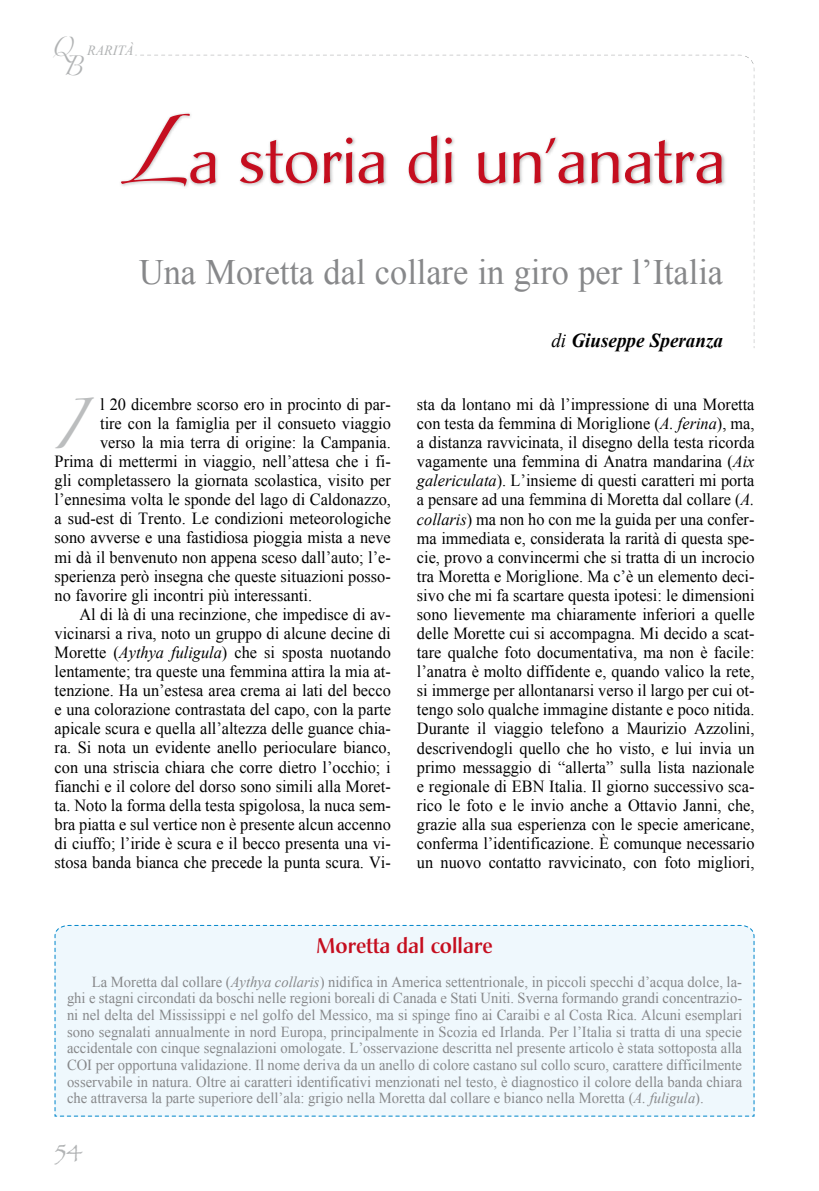
<style>
.page{position:relative;width:819px;height:1191px;background:#fff}
.page>*{position:absolute;margin:0;border:0;box-sizing:border-box;transform-origin:0 0}
.t1{font:61.25px "Christiana";color:#c50e1f}
.t2{font:45.5px "Zapfino";color:#bbbdbe}
.t3{font:35.7px "Times New Roman";color:#87888a;scale:.96 1}
.t4{font:24.5px "Papyrus";color:#b1b3b4}
.t5{font:500 21px "Christiana";color:#c50e1f;scale:.96 1}
.t6{font:italic 700 19.95px "Times New Roman";color:#000;scale:.96 1}
.t7{font:17.68px/19.4px "Zapfino";color:#b1b3b4;scale:.89 1}
.t8{font:16.97px/19.1px "Times New Roman";color:#000;text-align:justify;scale:.96 1}
.t9{font:15.22px/16.6px "Times New Roman";color:#87888a;text-align:justify;scale:.96 1}
.t10{font:italic 14px "Times New Roman";color:#b1b3b4}
.s1{font-family:"Zapfino"}
.s2{font-style:italic}
.s3{font-weight:400}
</style>
<div class="page">
<div style="left:119px;top:111px;width:607px;height:80px;background:#000;opacity:.3"></div>
<div style="left:54px;top:924px;width:700px;height:193px;background:#eff8fd"></div>
<p class="t7" style="left:63px;top:40px;width:23px;text-indent:-13px">Q<br>B</p>
<p class="t10" style="left:87px;top:41px;width:48px">RARITà</p>
<h1 class="t1" style="left:119px;top:123px;width:607px"><span class="s1">L</span>a storia di un’anatra</h1>
<h3 class="t3" style="left:139px;top:248px;width:610px">Una Moretta dal collare in giro per l’Italia</h3>
<h2 class="t2" style="left:51px;top:405px;width:29px">I</h2>
<p class="t8" style="left:100px;top:394px;width:304px">l 20 dicembre scorso ero in procinto di par-</p>
<p class="t8" style="left:100px;top:413px;width:304px">tire con la famiglia per il consueto viaggio</p>
<p class="t8" style="left:100px;top:432px;width:304px">verso la mia terra di origine: la Campania.</p>
<p class="t8" style="left:55px;top:451px;width:352px">Prima di mettermi in viaggio, nell’attesa che i fi-</p>
<p class="t8" style="left:55px;top:471px;width:352px">gli completassero la giornata scolastica, visito per</p>
<p class="t8" style="left:55px;top:490px;width:352px">l’ennesima volta le sponde del lago di Caldonazzo,</p>
<p class="t8" style="left:55px;top:509px;width:352px">a sud-est di Trento. Le condizioni meteorologiche</p>
<p class="t8" style="left:55px;top:528px;width:352px">sono avverse e una fastidiosa pioggia mista a neve</p>
<p class="t8" style="left:55px;top:547px;width:352px">mi dà il benvenuto non appena sceso dall’auto; l’e-</p>
<p class="t8" style="left:55px;top:566px;width:352px">sperienza però insegna che queste situazioni posso-</p>
<p class="t8" style="left:55px;top:585px;width:270px">no favorire gli incontri più interessanti.</p>
<p class="t8" style="left:79px;top:604px;width:326px">Al di là di una recinzione, che impedisce di av-</p>
<p class="t8" style="left:55px;top:623px;width:351px">vicinarsi a riva, noto un gruppo di alcune decine di</p>
<p class="t8" style="left:55px;top:642px;width:352px">Morette (<span class="s2">Aythya fuligula</span>) che si sposta nuotando</p>
<p class="t8" style="left:55px;top:661px;width:352px">lentamente; tra queste una femmina attira la mia at-</p>
<p class="t8" style="left:55px;top:680px;width:352px">tenzione. Ha un’estesa area crema ai lati del becco</p>
<p class="t8" style="left:55px;top:700px;width:352px">e una colorazione contrastata del capo, con la parte</p>
<p class="t8" style="left:55px;top:719px;width:352px">apicale scura e quella all’altezza delle guance chia-</p>
<p class="t8" style="left:55px;top:738px;width:352px">ra. Si nota un evidente anello perioculare bianco,</p>
<p class="t8" style="left:55px;top:757px;width:352px">con una striscia chiara che corre dietro l’occhio; i</p>
<p class="t8" style="left:55px;top:776px;width:352px">fianchi e il colore del dorso sono simili alla Moret-</p>
<p class="t8" style="left:55px;top:795px;width:352px">ta. Noto la forma della testa spigolosa, la nuca sem-</p>
<p class="t8" style="left:55px;top:814px;width:352px">bra piatta e sul vertice non è presente alcun accenno</p>
<p class="t8" style="left:55px;top:833px;width:352px">di ciuffo; l’iride è scura e il becco presenta una vi-</p>
<p class="t8" style="left:55px;top:852px;width:352px">stosa banda bianca che precede la punta scura. Vi-</p>
<p class="t6" style="left:551px;top:326px;width:180px"><span class="s3">di</span> Giuseppe Speranza</p>
<p class="t8" style="left:417px;top:394px;width:353px">sta da lontano mi dà l’impressione di una Moretta con testa da femmina di Moriglione (<span class="s2">A. ferina</span>), ma, a distanza ravvicinata, il disegno della testa ricorda vagamente una femmina di Anatra mandarina (<span class="s2">Aix galericulata</span>). L’insieme di questi caratteri mi porta a pensare ad una femmina di Moretta dal collare (<span class="s2">A. collaris</span>) ma non ho con me la guida per una confer&shy;ma immediata e, considerata la rarità di questa spe&shy;cie, provo a convincermi che si tratta di un incrocio tra Moretta e Moriglione. Ma c’è un elemento deci&shy;sivo che mi fa scartare questa ipotesi: le dimensioni sono lievemente ma chiaramente inferiori a quelle delle Morette cui si accompagna. Mi decido a scat&shy;tare qualche foto documentativa, ma non è facile: l’anatra è molto diffidente e, quando valico la rete, si immerge per allontanarsi verso il largo per cui ot&shy;tengo solo qualche immagine distante e poco nitida.<br>Durante il viaggio telefono a Maurizio Azzolini, descrivendogli quello che ho visto, e lui invia un primo messaggio di “allerta” sulla lista nazionale e regionale di EBN Italia. Il giorno successivo sca&shy;rico le foto e le invio anche a Ottavio Janni, che, grazie alla sua esperienza con le specie americane, conferma l’identificazione. È comunque necessario un nuovo contatto ravvicinato, con foto migliori,</p>
<p class="t5" style="left:316px;top:933px;width:185px">Moretta dal collare</p>
<p class="t9" style="left:67px;top:973px;width:704px;text-indent:25px">La Moretta dal collare (<span class="s2">Aythya collaris</span>) nidifica in America settentrionale, in piccoli specchi d’acqua dolce, la&shy;ghi e stagni circondati da boschi nelle regioni boreali di Canada e Stati Uniti. Sverna formando grandi concentrazio&shy;ni nel delta del Mississippi e nel golfo del Messico, ma si spinge fino ai Caraibi e al Costa Rica. Alcuni esemplari sono segnalati annualmente in nord Europa, principalmente in Scozia ed Irlanda. Per l’Italia si tratta di una specie accidentale con cinque segnalazioni omologate. L’osservazione descritta nel presente articolo è stata sottoposta alla COI per opportuna validazione. Il nome deriva da un anello di colore castano sul collo scuro, carattere difficilmente osservabile in natura. Oltre ai caratteri identificativi menzionati nel testo, è diagnostico il colore della banda chiara che attraversa la parte superiore dell’ala: grigio nella Moretta dal collare e bianco nella Moretta (<span class="s2">A. fuligula</span>).</p>
<h3 class="t4" style="left:55px;top:1138px;width:30px">54</h3>
</div>
